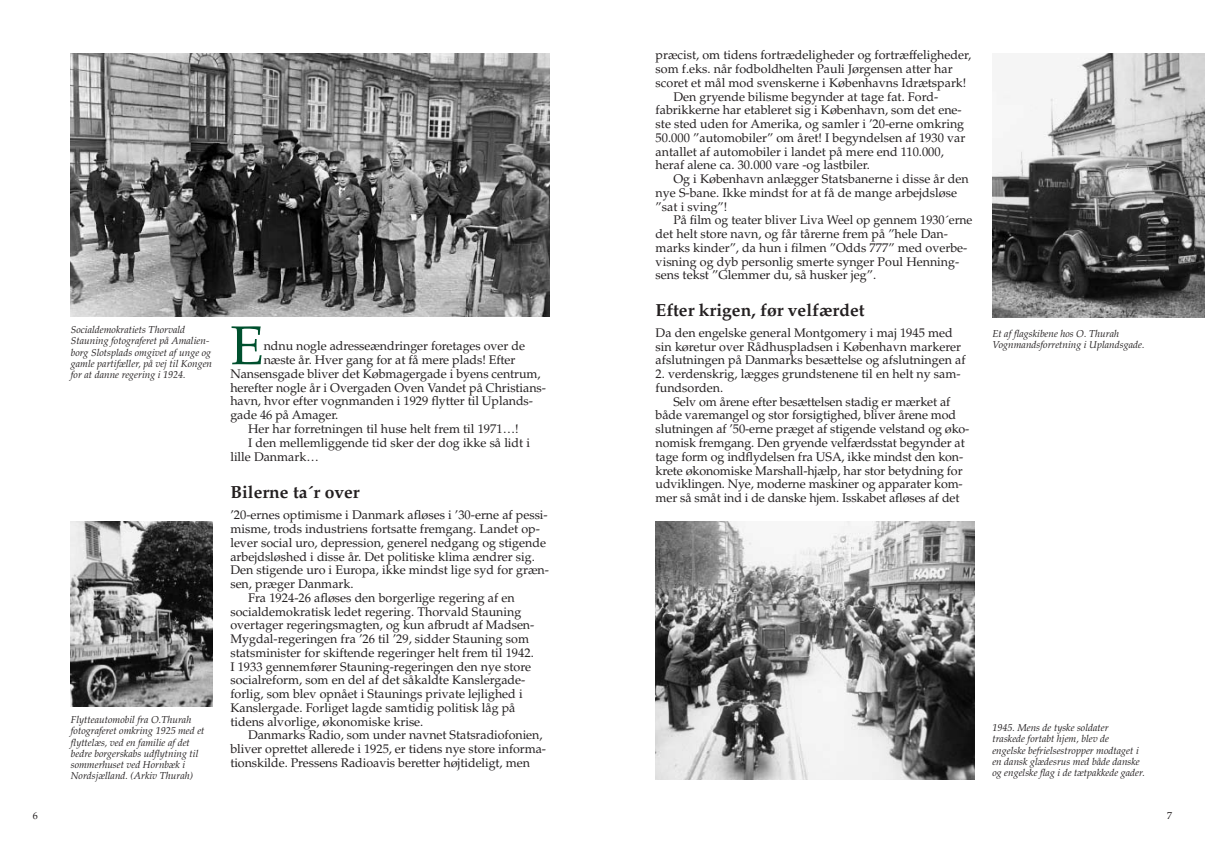
<style>
.page{position:relative;width:1205px;height:851px;background:#fff}
.page>*{position:absolute;margin:0;border:0;box-sizing:border-box;transform-origin:0 0}
.t1{font:54.62px "Palatino";color:#00502e}
.t2{font:700 17.5px "Palatino";color:#231f20}
.t3{font:12.5px/13.8px "Palatino";color:#231f20}
.t4{font:italic 10px/11.2px "Palatino";color:#231f20}
</style>
<div class="page">
<img style="left:71px;top:53px;width:478px;height:263px">
<img style="left:71px;top:521px;width:142px;height:185px">
<img style="left:992px;top:53px;width:213px;height:264px">
<img style="left:656px;top:521px;width:318px;height:258px">
<p class="t4" style="left:71px;top:324px;width:143px">Socialdemokratiets Thorvald Stauning fotograferet på Amalien&shy;borg Slotsplads omgivet af unge og gamle partifæller, på vej til Kongen for at danne regering i 1924.</p>
<h1 class="t1" style="left:230px;top:313px;width:35px">E</h1>
<p class="t3" style="left:264px;top:339px;width:263px">ndnu nogle adresseændringer foretages over de</p>
<p class="t3" style="left:264px;top:353px;width:253px">næste år. Hver gang for at få mere plads! Efter</p>
<p class="t3" style="left:230px;top:367px;width:312px">Nansensgade bliver det Købmagergade i byens centrum,</p>
<p class="t3" style="left:230px;top:381px;width:317px">herefter nogle år i Overgaden Oven Vandet på Christians-</p>
<p class="t3" style="left:230px;top:394px;width:304px">havn, hvor efter vognmanden i 1929 flytter til Uplands-</p>
<p class="t3" style="left:230px;top:408px;width:110px">gade 46 på Amager.</p>
<p class="t3" style="left:248px;top:422px;width:272px">Her har forretningen til huse helt frem til 1971…!</p>
<p class="t3" style="left:248px;top:436px;width:283px">I den mellemliggende tid sker der dog ikke så lidt i</p>
<p class="t3" style="left:230px;top:449px;width:90px">lille Danmark…</p>
<h2 class="t2" style="left:230px;top:482px;width:131px">Bilerne ta´r over</h2>
<p class="t3" style="left:230px;top:508px;width:319px">’20-ernes optimisme i Danmark afløses i ’30-erne af pessi-</p>
<p class="t3" style="left:230px;top:522px;width:311px">misme, trods industriens fortsatte fremgang. Landet op-</p>
<p class="t3" style="left:230px;top:536px;width:317px">lever social uro, depression, generel nedgang og stigende</p>
<p class="t3" style="left:230px;top:549px;width:306px">arbejdsløshed i disse år. Det politiske klima ændrer sig.</p>
<p class="t3" style="left:230px;top:563px;width:320px">Den stigende uro i Europa, ikke mindst lige syd for græn-</p>
<p class="t3" style="left:230px;top:577px;width:125px">sen, præger Danmark.</p>
<p class="t3" style="left:248px;top:591px;width:268px">Fra 1924-26 afløses den borgerlige regering af en</p>
<p class="t3" style="left:230px;top:604px;width:293px">socialdemokratisk ledet regering. Thorvald Stauning</p>
<p class="t3" style="left:230px;top:618px;width:306px">overtager regeringsmagten, og kun afbrudt af Madsen-</p>
<p class="t3" style="left:230px;top:632px;width:300px">Mygdal-regeringen fra ’26 til ’29, sidder Stauning som</p>
<p class="t3" style="left:230px;top:646px;width:305px">statsminister for skiftende regeringer helt frem til 1942 .</p>
<p class="t3" style="left:230px;top:659px;width:302px">I 1933 gennemfører Stauning-regeringen den nye store</p>
<p class="t3" style="left:230px;top:673px;width:296px">socialreform, som en del af det såkaldte Kanslergade-</p>
<p class="t3" style="left:230px;top:687px;width:294px">forlig, som blev opnået i Staunings private lejlighed i</p>
<p class="t3" style="left:230px;top:701px;width:287px">Kanslergade. Forliget lagde samtidig politisk låg på</p>
<p class="t3" style="left:230px;top:714px;width:195px">tidens alvorlige, økonomiske krise.</p>
<p class="t3" style="left:248px;top:728px;width:296px">Danmarks Radio, som under navnet Statsradiofonien,</p>
<p class="t3" style="left:230px;top:742px;width:317px">bliver oprettet allerede i 1925, er tidens nye store informa-</p>
<p class="t3" style="left:230px;top:756px;width:301px">tionskilde. Pressens Radioavis beretter højtideligt, men</p>
<p class="t4" style="left:71px;top:714px;width:135px">Flytteautomobil fra O.Thurah fotograferet omkring 1925 med et flyttelæs, ved en familie af det bedre borgerskabs udflytning til sommerhuset ved Hornbæk i<br>Nordsjælland. (Arkiv Thurah)</p>
<p class="t3" style="left:656px;top:48px;width:317px">præcist, om tidens fortrædeligheder og fortræffeligheder,</p>
<p class="t3" style="left:656px;top:62px;width:299px">som f.eks. når fodboldhelten Pauli Jørgensen atter har</p>
<p class="t3" style="left:656px;top:76px;width:312px">scoret et mål mod svenskerne i Københavns Idrætspark!</p>
<p class="t3" style="left:673px;top:90px;width:266px">Den gryende bilisme begynder at tage fat. Ford-</p>
<p class="t3" style="left:656px;top:103px;width:308px">fabrikkerne har etableret sig i København, som det ene-</p>
<p class="t3" style="left:656px;top:117px;width:310px">ste sted uden for Amerika, og samler i ’20-erne omkring</p>
<p class="t3" style="left:656px;top:131px;width:311px">50.000 ”automobiler” om året! I begyndelsen af 1930 var</p>
<p class="t3" style="left:656px;top:145px;width:290px">antallet af automobiler i landet på mere end 110.000,</p>
<p class="t3" style="left:656px;top:158px;width:216px">heraf alene ca. 30.000 vare -og lastbiler.</p>
<p class="t3" style="left:673px;top:172px;width:297px">Og i København anlægger Statsbanerne i disse år den</p>
<p class="t3" style="left:656px;top:186px;width:303px">nye S-bane. Ikke mindst for at få de mange arbejdsløse</p>
<p class="t3" style="left:656px;top:200px;width:73px">”sat i sving”!</p>
<p class="t3" style="left:673px;top:213px;width:301px">På film og teater bliver Liva Weel op gennem 1930´erne</p>
<p class="t3" style="left:656px;top:227px;width:294px">det helt store navn, og får tårerne frem på ”hele Dan-</p>
<p class="t3" style="left:656px;top:241px;width:313px">marks kinder”, da hun i filmen ”Odds 777” med overbe-</p>
<p class="t3" style="left:656px;top:255px;width:305px">visning og dyb personlig smerte synger Poul Henning-</p>
<p class="t3" style="left:656px;top:268px;width:222px">sens tekst ”Glemmer du, så husker jeg”.</p>
<h2 class="t2" style="left:656px;top:299px;width:211px">Efter krigen, før velfærdet</h2>
<p class="t3" style="left:656px;top:326px;width:311px">Da den engelske general Montgomery i maj 1945 med sin køretur over Rådhuspladsen i København markerer afslutningen på Danmarks besættelse og afslutningen af</p>
<p class="t3" style="left:656px;top:367px;width:306px">2. verdenskrig, lægges grundstenene til en helt ny sam&shy;fundsorden.</p>
<p class="t3" style="left:656px;top:395px;width:315px;text-indent:18px">Selv om årene efter besættelsen stadig er mærket af både varemangel og stor forsigtighed, bliver årene mod slutningen af ’50-erne præget af stigende velstand og øko&shy;nomisk fremgang. Den gryende velfærdsstat begynder at tage form og indflydelsen fra USA, ikke mindst den kon&shy;krete økonomiske Marshall-hjælp, har stor betydning for udviklingen. Nye, moderne maskiner og apparater kom&shy;mer så småt ind i de danske hjem. Isskabet afløses af det</p>
<p class="t4" style="left:992px;top:328px;width:154px">Et af flagskibene hos O. Thurah<br>Vognmandsforretning i Uplandsgade.</p>
<p class="t4" style="left:992px;top:722px;width:154px">1945. Mens de tyske soldater<br>traskede fortabt hjem, blev de engelske befrielsestropper modtaget i en dansk glædesrus med både danske og engelske flag i de tætpakkede gader.</p>
</div>
